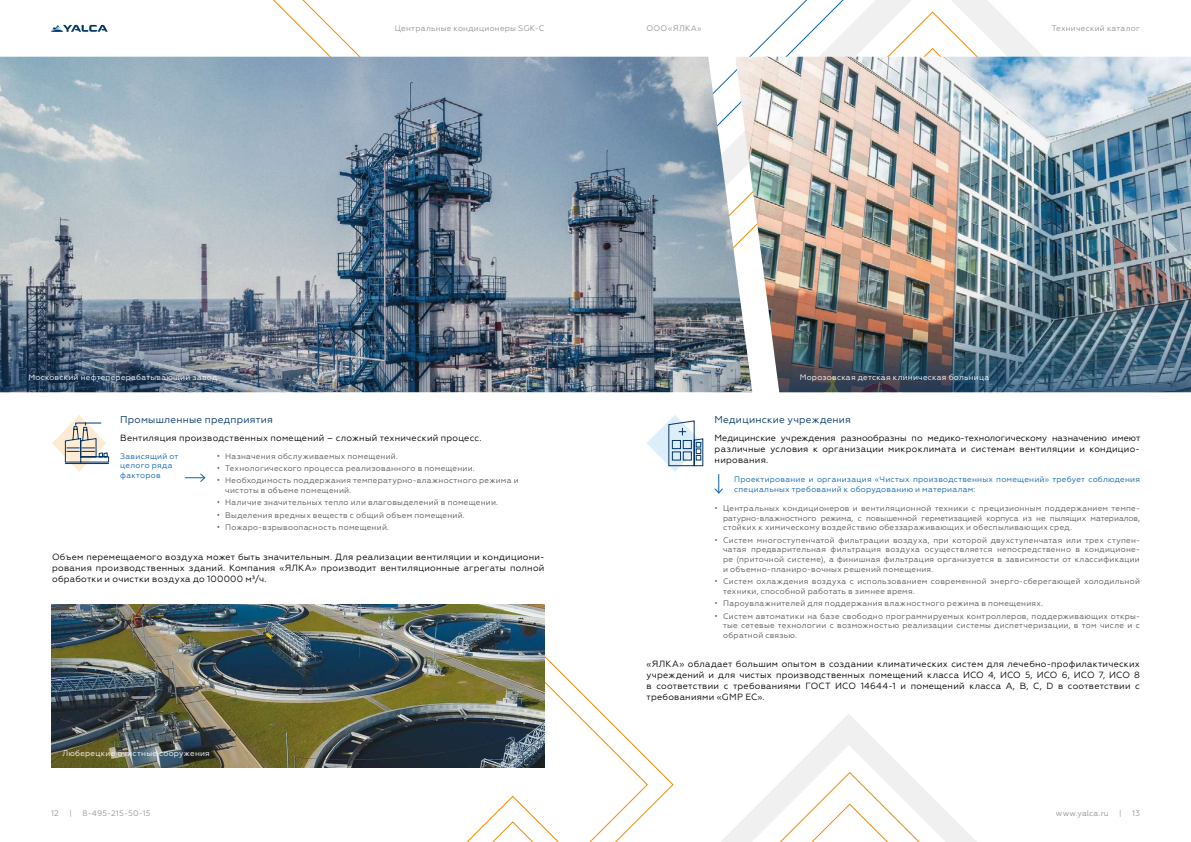
<style>
.page{position:relative;width:1191px;height:842px;background:#fff}
.page>*{position:absolute;margin:0;border:0;box-sizing:border-box;transform-origin:0 0}
.t1{font:10px "Geometria";letter-spacing:.02em;color:#003565}
.t2{font:9px/10.8px "Geometria";letter-spacing:.03em;color:#000;text-align:justify}
.t3{font:8px/9.6px "Geometria";letter-spacing:.035em;color:#575756;text-align:justify}
.t4{font:8px/9.6px "Geometria";letter-spacing:.035em;color:#0c64af}
.t5{font:8px "Geometria";letter-spacing:.03em;color:#fff}
.t6{font:8px "Geometria";letter-spacing:.03em;color:#929292}
</style>
<div class="page">
<svg style="left:51px;top:25px;width:57px;height:7px"></svg>
<svg style="left:130px;top:0;width:292px;height:57px"></svg>
<svg style="left:892px;top:0;width:106px;height:11px"></svg>
<svg style="left:591px;top:11px;width:551px;height:46px"></svg>
<svg style="left:662px;top:0;width:230px;height:57px"></svg>
<svg style="left:466px;top:612px;width:136px;height:230px"></svg>
<svg style="left:553px;top:713px;width:424px;height:129px"></svg>
<svg style="left:52px;top:415px;width:57px;height:57px"></svg>
<svg style="left:185px;top:473px;width:21px;height:9px"></svg>
<img style="left:51px;top:604px;width:493px;height:164px">
<svg style="left:714px;top:474px;width:9px;height:20px"></svg>
<svg style="left:647px;top:415px;width:56px;height:56px"></svg>
<img style="left:752px;top:57px;width:439px;height:335px">
<img style="left:0;top:57px;width:752px;height:335px">
<p class="t6" style="left:395px;top:24px;width:151px">Центральные кондиционеры SGK-C</p>
<p class="t6" style="left:646px;top:24px;width:57px">ООО«ЯЛКА»</p>
<p class="t6" style="left:1051px;top:24px;width:90px">Технический каталог</p>
<p class="t5" style="left:28px;top:372px;width:190px">Московский нефтеперерабатывающий завод</p>
<p class="t5" style="left:799px;top:372px;width:191px">Морозовская детская клиническая больница</p>
<p class="t1" style="left:120px;top:413px;width:154px">Промышленные предприятия</p>
<p class="t3" style="left:217px;top:451px;width:183px">• Назначения обслуживаемых помещений.</p>
<p class="t3" style="left:217px;top:463px;width:259px">• Технологического процесса реализованного в помещении.</p>
<p class="t3" style="left:225px;top:476px;width:295px;text-indent:-9px">• Необходимость поддержания температурно-влажностного режима и чистоты в объеме помещений.</p>
<p class="t3" style="left:217px;top:498px;width:283px">• Наличие значительных тепло или влаговыделений в помещении.</p>
<p class="t3" style="left:217px;top:510px;width:249px">• Выделения вредных веществ с общий объем помещений.</p>
<p class="t3" style="left:217px;top:523px;width:174px">• Пожаро-взрывоопасность помещений.</p>
<p class="t2" style="left:120px;top:432px;width:363px">Вентиляция производственных помещений – сложный технический процесс.</p>
<p class="t4" style="left:120px;top:451px;width:60px">Зависящий от целого ряда факторов</p>
<p class="t2" style="left:52px;top:551px;width:494px">Объем перемещаемого воздуха может быть значительным. Для реализации вентиляции и кондициони&shy;рования производственных зданий. Компания «ЯЛКА» производит вентиляционные агрегаты полной обработки и очистки воздуха до 100000 м³/ч.</p>
<p class="t5" style="left:62px;top:749px;width:149px">Люберецкие очистные сооружения</p>
<p class="t1" style="left:714px;top:413px;width:138px">Медицинские учреждения</p>
<p class="t2" style="left:714px;top:432px;width:427px">Медицинские учреждения разнообразны по медико-технологическому назначению имеют различные условия к организации микроклимата и системам вентиляции и кондицио&shy;нирования.</p>
<p class="t4" style="left:734px;top:474px;width:407px">Проектирование и организация «Чистых производственных помещений» требует соблюдения специальных требований к оборудованию и материалам:</p>
<p class="t3" style="left:723px;top:504px;width:418px;text-indent:-9px">• Центральных кондиционеров и вентиляционной техники с прецизионным поддержанием темпе&shy;ратурно-влажностного режима, с повышенной герметизацией корпуса из не пылящих материалов, стойких к химическому воздействию обеззараживающих и обеспыливающих сред.</p>
<p class="t3" style="left:723px;top:535px;width:418px;text-indent:-9px">• Систем многоступенчатой фильтрации воздуха, при которой двухступенчатая или трех ступен&shy;чатая предварительная фильтрация воздуха осуществляется непосредственно в кондиционе&shy;ре (приточной системе), а финишная фильтрация организуется в зависимости от классификации и объемно-планиро-вочных решений помещения.</p>
<p class="t3" style="left:723px;top:576px;width:418px;text-indent:-9px">• Систем охлаждения воздуха с использованием современной энерго-сберегающей холодильной техники, способной работать в зимнее время.</p>
<p class="t3" style="left:714px;top:598px;width:330px">• Пароувлажнителей для поддержания влажностного режима в помещениях.</p>
<p class="t3" style="left:723px;top:611px;width:418px;text-indent:-9px">• Систем автоматики на базе свободно программируемых контроллеров, поддерживающих откры&shy;тые сетевые технологии с возможностью реализации системы диспетчеризации, в том числе и с обратной связью.</p>
<p class="t2" style="left:646px;top:659px;width:495px">«ЯЛКА» обладает большим опытом в создании климатических систем для лечебно-профилактических учреждений и для чистых производственных помещений класса ИСО 4, ИСО 5, ИСО 6, ИСО 7, ИСО 8 в соответствии с требованиями ГОСТ ИСО 14644-1 и помещений класса А, В, С, D в соответствии с требованиями «GMP EC».</p>
<p class="t6" style="left:51px;top:808px;width:9px">12</p>
<p class="t6" style="left:69px;top:808px;width:4px">|</p>
<p class="t6" style="left:82px;top:808px;width:70px">8-495-215-50-15</p>
<p class="t6" style="left:1056px;top:808px;width:54px">www.yalca.ru</p>
<p class="t6" style="left:1119px;top:808px;width:4px">|</p>
<p class="t6" style="left:1132px;top:808px;width:9px">13</p>
</div>
